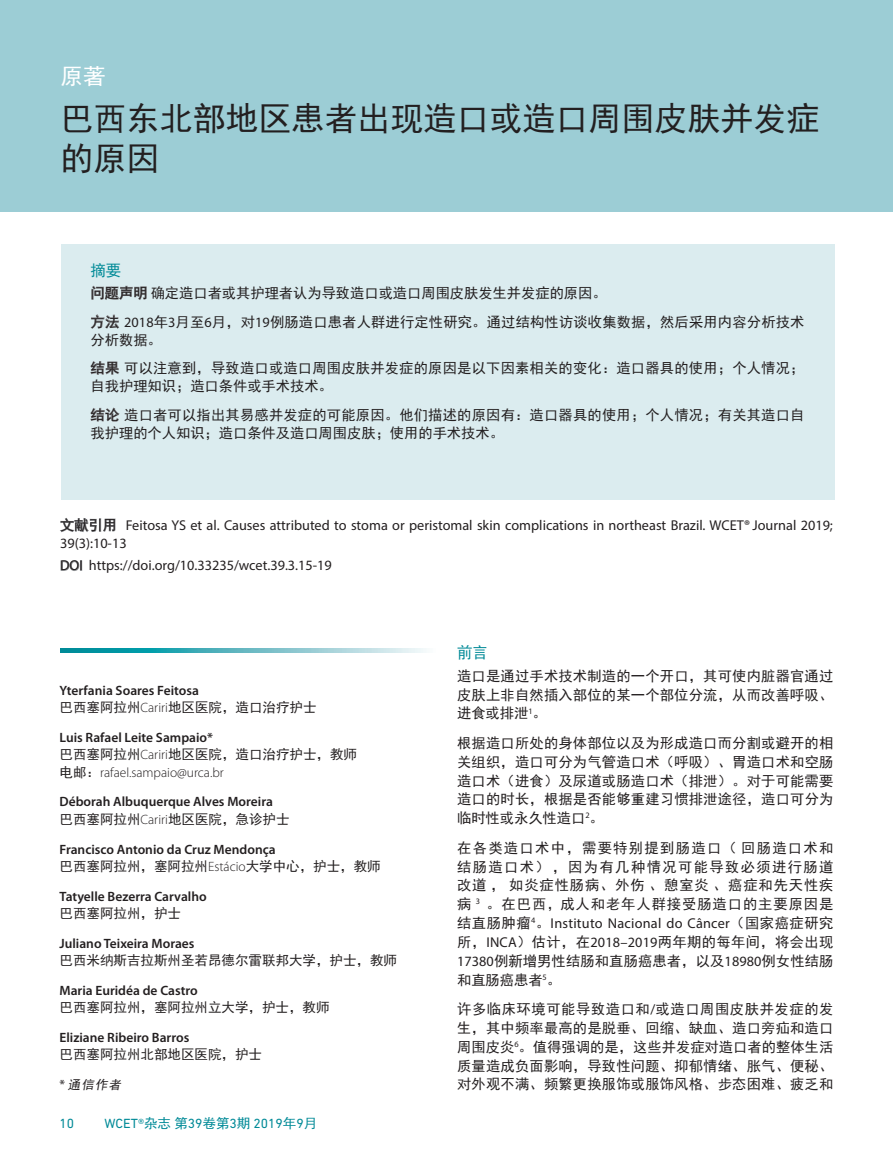
<style>
.page{position:relative;width:893px;height:1149px;background:#fff}
.page>*{position:absolute;margin:0;border:0;box-sizing:border-box;transform-origin:0 0}
._2019_WCET_Top_Title{font:33px/39.6px "Sim Hei";color:#231f20}
._2019_WCET_Top_Title-2{font:22.5px "Sim Hei";color:#fff}
._2019_WCET_Heading{font:15.75px "Sim Hei";color:#008a97}
._2019_WCET_Galley{font:14.25px/18.8px "Sim Hei";letter-spacing:.015em;color:#231f20;text-align:justify}
._2019_WCET_Galley-2{font:14.25px/18px "Myriad Pro";color:#231f20}
.WCET-Author{font:600 13.5px "Myriad Pro";color:#231f20}
.WCET-Author_details{font:13.5px "Sim Hei";color:#231f20}
.WCET-Author_details-2{font:300 13.5px "Myriad Pro";color:#231f20}
.t1{font:13.5px "DIN Next LT Pro";color:#008a97}
.WCET-Author_details-3{font:italic 12.3px "Sim Hei";color:#231f20}
.s1{font-family:"Myriad Pro"}
.s2{font-family:"Sim Hei"}
.s3{font-family:"Myriad Pro";font-weight:300}
.s4{font-family:"Sim Hei";font-weight:400}
.s5{font-family:"Myriad Pro";font-style:normal;font-size:13.5px}
</style>
<div class="page">
<div style="left:0;top:0;width:893px;height:212px;background:#9ccdd5"></div>
<div style="left:61px;top:244px;width:773px;height:256px;background:#dbecef"></div>
<svg style="left:92px;top:286px;width:55px;height:14px"></svg>
<svg style="left:91px;top:314px;width:28px;height:15px"></svg>
<svg style="left:91px;top:361px;width:28px;height:13px"></svg>
<svg style="left:91px;top:407px;width:28px;height:14px"></svg>
<svg style="left:61px;top:648px;width:365px;height:4px"></svg>
<svg style="left:60px;top:518px;width:55px;height:14px"></svg>
<svg style="left:61px;top:560px;width:21px;height:10px"></svg>
<p class="_2019_WCET_Top_Title-2" style="left:61px;top:64px;width:47px">原著</p>
<p class="_2019_WCET_Top_Title" style="left:61px;top:99px;width:760px">巴西东北部地区患者出现造口或造口周围皮肤并发症的原因</p>
<p class="_2019_WCET_Heading" style="left:91px;top:262px;width:32px">摘要</p>
<p class="_2019_WCET_Galley" style="left:91px;top:283px;width:518px">问题声明确定造口者或其护理者认为导致造口或造口周围皮肤发生并发症的原因。</p>
<p class="_2019_WCET_Galley" style="left:91px;top:312px;width:715px;line-height:18px">方法 <span class="s1">2018</span>年<span class="s1">3</span>月至<span class="s1">6</span>月，对<span class="s1">19</span>例肠造口患者人群进行定性研究。通过结构性访谈收集数据，然后采用内容分析技术分析数据。</p>
<p class="_2019_WCET_Galley" style="left:91px;top:359px;width:715px;line-height:18px">结果可以注意到，导致造口或造口周围皮肤并发症的原因是以下因素相关的变化：造口器具的使用；个人情况；自我护理知识；造口条件或手术技术。</p>
<p class="_2019_WCET_Galley" style="left:91px;top:406px;width:715px;line-height:18px">结论造口者可以指出其易感并发症的可能原因。他们描述的原因有：造口器具的使用；个人情况；有关其造口自我护理的个人知识；造口条件及造口周围皮肤；使用的手术技术。</p>
<p class="_2019_WCET_Galley-2" style="left:60px;top:516px;width:774px"><span class="s2">文献引用</span> Feitosa YS et al. Causes attributed to stoma or peristomal skin complications in northeast Brazil. WCET® Journal 2019;<br>39(3):10-13</p>
<p class="_2019_WCET_Galley-2" style="left:60px;top:556px;width:273px">DOI https://doi.org/10.33235/wcet.39.3.15-19</p>
<p class="WCET-Author" style="left:60px;top:681px;width:141px">Yterfania Soares Feitosa</p>
<p class="WCET-Author_details" style="left:60px;top:700px;width:259px">巴西塞阿拉州<span class="s3">Cariri</span>地区医院，造口治疗护士</p>
<p class="WCET-Author" style="left:60px;top:728px;width:155px">Luis Rafael Leite Sampaio*</p>
<p class="WCET-Author_details" style="left:60px;top:747px;width:299px">巴西塞阿拉州<span class="s3">Cariri</span>地区医院，造口治疗护士，教师</p>
<p class="WCET-Author_details-2" style="left:60px;top:763px;width:166px"><span class="s4">电邮：</span>rafael.sampaio@urca.br</p>
<p class="WCET-Author" style="left:60px;top:793px;width:215px">Déborah Albuquerque Alves Moreira</p>
<p class="WCET-Author_details" style="left:60px;top:811px;width:232px">巴西塞阿拉州<span class="s3">Cariri</span>地区医院，急诊护士</p>
<p class="WCET-Author" style="left:60px;top:840px;width:218px">Francisco Antonio da Cruz Mendonça</p>
<p class="WCET-Author_details" style="left:60px;top:858px;width:323px">巴西塞阿拉州，塞阿拉州<span class="s3">Estácio</span>大学中心，护士，教师</p>
<p class="WCET-Author" style="left:60px;top:887px;width:149px">Tatyelle Bezerra Carvalho</p>
<p class="WCET-Author_details" style="left:60px;top:906px;width:123px">巴西塞阿拉州，护士</p>
<p class="WCET-Author" style="left:60px;top:934px;width:136px">Juliano Teixeira Moraes</p>
<p class="WCET-Author_details" style="left:60px;top:953px;width:339px">巴西米纳斯吉拉斯州圣若昂德尔雷联邦大学，护士，教师</p>
<p class="WCET-Author" style="left:60px;top:981px;width:140px">Maria Euridéa de Castro</p>
<p class="WCET-Author_details" style="left:60px;top:1000px;width:271px">巴西塞阿拉州，塞阿拉州立大学，护士，教师</p>
<p class="WCET-Author" style="left:60px;top:1028px;width:131px">Eliziane Ribeiro Barros</p>
<p class="WCET-Author_details" style="left:60px;top:1047px;width:204px">巴西塞阿拉州北部地区医院，护士</p>
<p class="WCET-Author_details-3" style="left:60px;top:1078px;width:65px"><span class="s5">*</span> 通信作者</p>
<p class="t1" style="left:60px;top:1114px;width:16px">10</p>
<p class="t1" style="left:105px;top:1114px;width:214px">WCET®<span class="s2">杂志第</span>39<span class="s2">卷第</span>3<span class="s2">期</span> 2019<span class="s2">年</span>9<span class="s2">月</span></p>
<p class="_2019_WCET_Heading" style="left:457px;top:644px;width:32px">前言</p>
<p class="_2019_WCET_Galley" style="left:457px;top:666px;width:378px">造口是通过手术技术制造的一个开口，其可使内脏器官通过皮肤上非自然插入部位的某一个部位分流，从而改善呼吸、进食或排泄<sup>1</sup>。</p>
<p class="_2019_WCET_Galley" style="left:457px;top:733px;width:378px">根据造口所处的身体部位以及为形成造口而分割或避开的相关组织，造口可分为气管造口术（呼吸）、胃造口术和空肠造口术（进食）及尿道或肠造口术（排泄）。对于可能需要造口的时长，根据是否能够重建习惯排泄途径，造口可分为临时性或永久性造口<sup>2</sup>。</p>
<p class="_2019_WCET_Galley" style="left:457px;top:838px;width:378px">在各类造口术中，需要特别提到肠造口（回肠造口术和结肠造口术），因为有几种情况可能导致必须进行肠道改道 ， 如炎症性肠病、外伤 、憩室炎 、癌症和先天性疾病 <sup>3</sup> 。在巴西，成人和老年人群接受肠造口的主要原因是结直肠肿瘤<sup>4</sup>。<span class="s1">Instituto Nacional do Câncer</span>（国家癌症研究所，<span class="s1">INCA</span>）估计，在<span class="s1">2018–2019</span>两年期的每年间，将会出现<span class="s1">17380</span>例新增男性结肠和直肠癌患者，以及<span class="s1">18980</span>例女性结肠和直肠癌患者<sup>5</sup>。</p>
<p class="_2019_WCET_Galley" style="left:457px;top:999px;width:378px">许多临床环境可能导致造口和<span class="s1">/</span>或造口周围皮肤并发症的发生，其中频率最高的是脱垂、回缩、缺血、造口旁疝和造口周围皮炎<sup>6</sup>。值得强调的是，这些并发症对造口者的整体生活质量造成负面影响，导致性问题、抑郁情绪、胀气、便秘、对外观不满、频繁更换服饰或服饰风格、步态困难、疲乏和</p>
</div>
